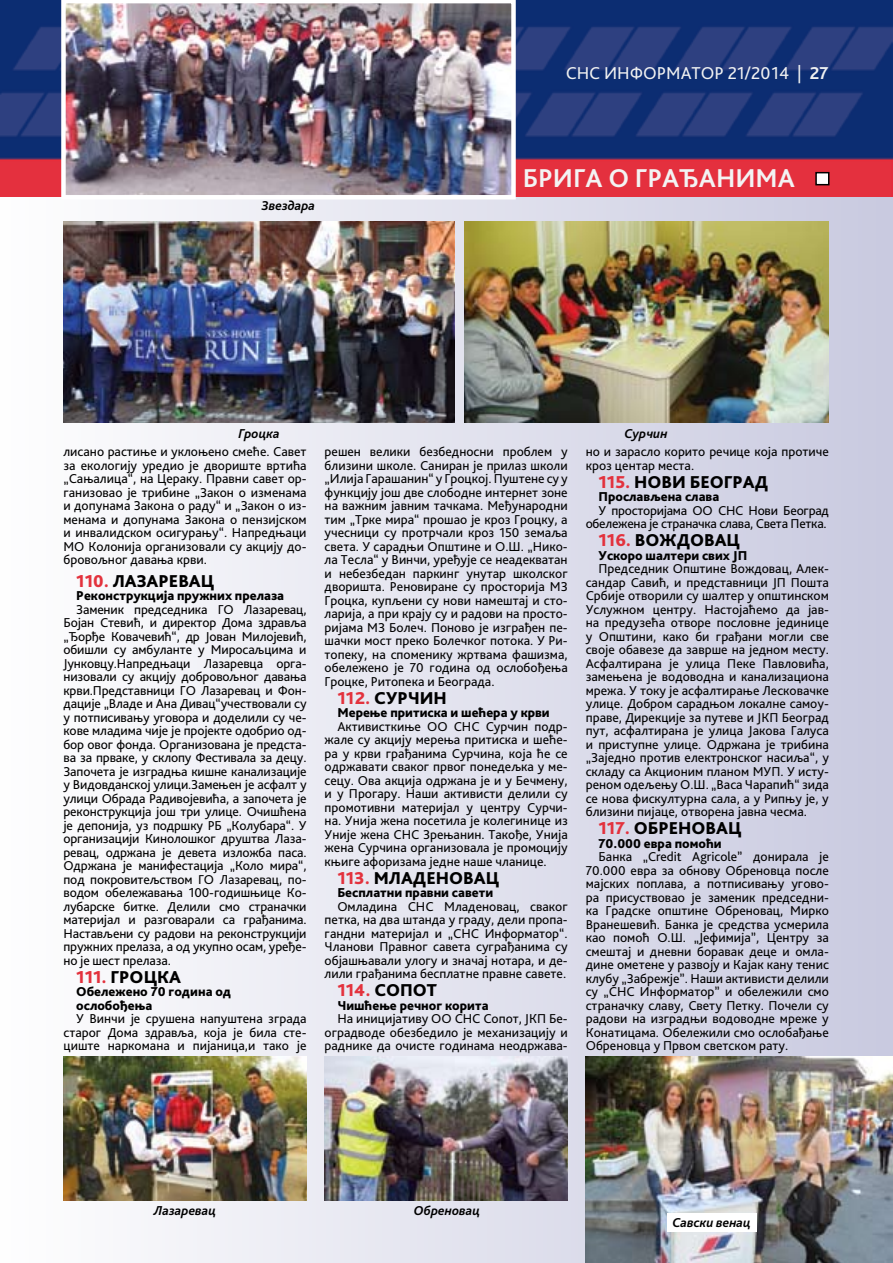
<style>
.page{position:relative;width:893px;height:1263px;background:#fff}
.page>*{position:absolute;margin:0;border:0;box-sizing:border-box;transform-origin:0 0}
.t1{font:700 27px "Bliss Pro";color:#f3f3f3}
.t2{font:800 18px "Bliss Pro";color:#000}
.t3{font:18px "Bliss Pro";color:#f0f1f1}
.t4{font:800 18px "Bliss Pro";letter-spacing:.115em;color:#000}
.t5{font:13.5px/13.5px "Bliss Pro";color:#000;text-align:justify}
.t6{font:800 13.5px/13.5px "Bliss Pro";color:#000}
.t7{font:13.5px/13.5px "Bliss Pro";letter-spacing:-.02em;color:#000;text-align:right}
.t8{font:italic 700 13.5px "Bliss Pro";color:#000}
.s1{font-weight:700}
.s2{color:#e3323d}
</style>
<div class="page">
<div style="left:0;top:196px;width:893px;height:1067px;background:linear-gradient(to right,#fdfdfd,#c8c9df)"></div>
<img style="left:0;top:1px;width:893px;height:195px">
<div style="left:816px;top:173px;width:13px;height:12px;background:#fff"></div>
<div style="left:815px;top:172px;width:14px;height:13px;border:2px solid #000"></div>
<img style="left:61px;top:0;width:455px;height:199px">
<img style="left:63px;top:221px;width:392px;height:201px">
<img style="left:464px;top:221px;width:365px;height:201px">
<img style="left:63px;top:1057px;width:244px;height:143px">
<img style="left:325px;top:1057px;width:243px;height:143px">
<img style="left:586px;top:1057px;width:307px;height:206px">
<div style="left:667px;top:1213px;width:89px;height:18px;background:#fff"></div>
<h2 class="t3" style="left:566px;top:62px;width:264px">СНС ИНФОРМАТОР 21/2014 | <span class="s1">27</span></h2>
<p class="t8" style="left:261px;top:197px;width:55px">Звездара</p>
<h1 class="t1" style="left:523px;top:162px;width:274px">БРИГА О ГРАЂАНИМА</h1>
<p class="t8" style="left:238px;top:426px;width:43px">Гроцка</p>
<p class="t8" style="left:624px;top:426px;width:45px">Сурчин</p>
<p class="t5" style="left:63px;top:445px;width:245px">лисано растиње и уклоњено смеће. Савет за екологију уредио је двориште вртића „Сањалица“, на Цераку. Правни савет ор&shy;ганизовао је трибине „Закон о изменама и допунама Закона о раду“ и „Закон о из&shy;менама и допунама Закона о пензијском и инвалидском осигурању“. Напредњаци MO Колонија организовали су акцију до&shy;бровољног давања крви.</p>
<h2 class="t4" style="left:76px;top:569px;width:137px"><span class="s2">110.</span> Лазаревац</h2>
<p class="t6" style="left:76px;top:589px;width:209px">Реконструкција пружних прелаза</p>
<p class="t5" style="left:63px;top:602px;width:245px;text-indent:13px">Заменик председника ГО Лазаревац, Бојан Стевић, и директор Дома здравља „Ђорђе Ковачевић“, др Јован Милојевић, обишли су амбуланте у Миросаљцима и Јунковцу.Напредњаци Лазаревца орга&shy;низовали су акцију добровољног давања крви.Представници ГО Лазаревац и Фон&shy;дације „Владе и Ана Дивац“учествовали су у потписивању уговора и доделили су че&shy;кове младима чије је пројекте одобрио од&shy;бор овог фонда. Организована је предста&shy;ва за прваке, у склопу Фестивала за децу.<br>Започета је изградња кишне канализације у Видовданској улици.Замењен је асфалт у улици Обрада Радивојевића, а започета је реконструкција још три улице. Очишћена је депонија, уз подршку РБ „Колубара“. У организацији Кинолошког друштва Лаза&shy;ревац, одржана је девета изложба паса.<br>Одржана је манифестација „Коло мира“, под покровитељством ГО Лазаревац, по&shy;водом обележавања 100-годишњице Ко&shy;лубарске битке. Делили смо страначки материјал и разговарали са грађанима.<br>Настављени су радови на реконструкцији пружних прелаза, а од укупно осам, уређе&shy;но је шест прелаза.</p>
<h2 class="t2" style="left:76px;top:965px;width:68px"><span class="s2">111.</span> Гроцк</h2>
<h2 class="t2" style="left:169px;top:965px;width:11px">а</h2>
<p class="t6" style="left:76px;top:985px;width:157px">Обележено 70 година од ослобођења</p>
<p class="t5" style="left:63px;top:1012px;width:245px;text-indent:13px">У Винчи је срушена напуштена зграда старог Дома здравља, која је била сте&shy;циште наркомана и пијаница,и тако је</p>
<p class="t5" style="left:325px;top:445px;width:245px">решен велики безбедносни проблем у близини школе. Саниран је прилаз школи „Илија Гарашанин“ у Гроцкој. Пуштене су у функцију још две слободне интернет зоне на важним јавним тачкама. Међународни тим „Трке мира“ прошао је кроз Гроцку, а учесници су протрчали кроз 150 земаља света. У сарадњи Општине и О.Ш. „Нико&shy;ла Тесла“ у Винчи, уређује се неадекватан и небезбедан паркинг унутар школског дворишта. Реновиране су просторија МЗ Гроцка, купљени су нови намештај и сто&shy;ларија, a при крају су и радови на просто&shy;ријама МЗ Болеч. Поново је изграђен пе&shy;шачки мост преко Болечког потока. У Ри&shy;топеку, на споменику жртвама фашизма, обележено је 70 година од ослобођења Гроцке, Ритопека и Београда.</p>
<h2 class="t2" style="left:337px;top:687px;width:108px"><span class="s2">112.</span> Сурчин</h2>
<p class="t6" style="left:337px;top:706px;width:214px">Мерење притиска и шећера у крви</p>
<p class="t5" style="left:325px;top:719px;width:245px;text-indent:13px">Активисткиње ОО СНС Сурчин подр&shy;жале су акцију мерења притиска и шеће&shy;ра у крви грађанима Сурчина, која ће се одржавати сваког првог понедељка у ме&shy;сецу. Ова акција одржана је и у Бечмену, и у Прогару. Наши активисти делили су промотивни материјал у центру Сурчи&shy;на. Унија жена посетила је колегинице из Уније жена СНС Зрењанин. Такође, Унија жена Сурчина организовала је промоцију књиге афоризама једне наше чланице.</p>
<h2 class="t2" style="left:337px;top:867px;width:89px"><span class="s2">113.</span> Младенов</h2>
<h2 class="t2" style="left:474px;top:867px;width:24px">ац</h2>
<p class="t6" style="left:337px;top:886px;width:157px">Бесплатни правни савети</p>
<p class="t5" style="left:325px;top:899px;width:245px;text-indent:13px">Омладина СНС Младеновац, сваког петка, на два штанда у граду, дели пропа&shy;гандни материјал и „СНС Информатор“.<br>Чланови Правног савета суграђанима су објашњавали улогу и значај нотара, и де&shy;лили грађанима бесплатне правне савете.</p>
<h2 class="t2" style="left:337px;top:979px;width:63px"><span class="s2">114.</span> Сопот</h2>
<p class="t6" style="left:337px;top:998px;width:153px">Чишћење речног корита</p>
<p class="t5" style="left:325px;top:1012px;width:245px;text-indent:13px">На иницијативу ОО СНС Сопот, ЈКП Бе&shy;оградводе обезбедило је механизацију и раднике да очисте годинама неодржава-</p>
<p class="t5" style="left:586px;top:445px;width:245px">но и зарасло корито речице која протиче кроз центар места.</p>
<h2 class="t2" style="left:598px;top:471px;width:103px"><span class="s2">115.</span> Нови Беог</h2>
<h2 class="t2" style="left:732px;top:471px;width:35px">рад</h2>
<p class="t6" style="left:598px;top:490px;width:122px">Прослављена слава</p>
<p class="t7" style="left:586px;top:503px;width:245px">У просторијама ОО СНС Нови Београд обележена је страначка слава, Света Петка.</p>
<h2 class="t2" style="left:598px;top:529px;width:62px"><span class="s2">116.</span> Вождов</h2>
<h2 class="t2" style="left:715px;top:529px;width:24px">ац</h2>
<p class="t6" style="left:598px;top:548px;width:150px">Ускоро шалтери свих ЈП</p>
<p class="t5" style="left:586px;top:562px;width:245px;text-indent:13px">Председник Општине Вождовац, Алек&shy;сандар Савић, и представници ЈП Пошта Србије отворили су шалтер у општинском Услужном центру. Настојаћемо да јав&shy;на предузећа отворе пословне јединице у Општини, како би грађани могли све своје обавезе да заврше на једном месту.<br>Асфалтирана је улица Пеке Павловића, замењена је водоводна и канализациона мрежа. У току је асфалтирање Лесковачке улице. Добром сарадњом локалне самоу&shy;праве, Дирекције за путеве и ЈКП Београд пут, асфалтирана је улица Јакова Галуса и приступне улице. Одржана је трибина „Заједно против електронског насиља“, у складу са Акционим планом МУП. У исту&shy;реном одељењу О.Ш. „Васа Чарапић“ зида се нова фискултурна сала, а у Рипњу је, у близини пијаце, отворена јавна чесма.</p>
<h2 class="t2" style="left:598px;top:817px;width:83px"><span class="s2">117.</span> Обренов</h2>
<h2 class="t2" style="left:716px;top:817px;width:24px">ац</h2>
<p class="t6" style="left:598px;top:836px;width:125px">70.000 евра помоћи</p>
<p class="t5" style="left:586px;top:850px;width:245px;text-indent:13px">Банка „Credit Agricole” донирала је 70.000 евра за обнову Обреновца после мајских поплава, а потписивању угово&shy;ра присуствовао је заменик председни&shy;ка Градске општине Обреновац, Мирко Вранешевић. Банка је средства усмерила као помоћ О.Ш. „Јефимија”, Центру за смештај и дневни боравак деце и омла&shy;дине ометене у развоју и Кајак кану тенис клубу „Забрежје”. Наши активисти делили су „СНС Информатор” и обележили смо страначку славу, Свету Петку. Почели су радови на изградњи водоводне мреже у Конатицама. Обележили смо ослобађање Обреновца у Првом светском рату.</p>
<p class="t8" style="left:154px;top:1202px;width:64px">Лазаревац</p>
<p class="t8" style="left:414px;top:1202px;width:68px">Обреновац</p>
<p class="t8" style="left:672px;top:1214px;width:80px">Савски венац</p>
</div>
